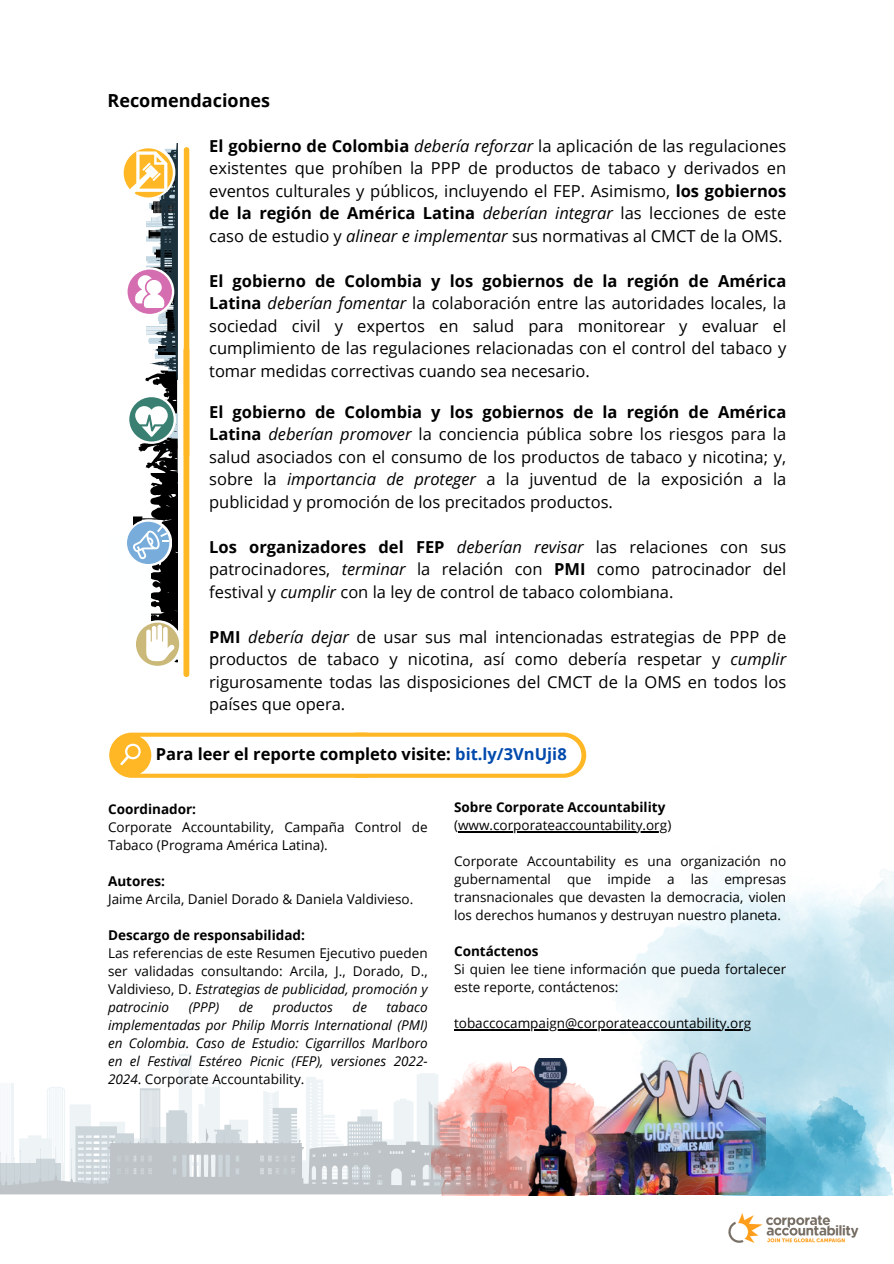
<style>
.page{position:relative;width:894px;height:1264px;background:#fff}
.page>*{position:absolute;margin:0;border:0;box-sizing:border-box;transform-origin:0 0}
.t1{font:700 18px "Open Sans";color:#000}
.t2{font:16.5px/22.5px "Open Sans";color:#000;text-align:justify}
.t3{font:700 16.5px "Open Sans";color:#000}
.t4{font:13.5px/18px "Open Sans";color:#000}
.t5{font:italic 13.5px/18px "Open Sans";color:#000;text-align:justify}
.t6{font:700 13.5px "Open Sans";color:#000}
.s1{font-weight:700}
.s2{font-style:italic}
.s3{color:#004aad}
.s4{font-style:normal}
</style>
<div class="page">
<img style="left:612px;top:832px;width:281px;height:244px">
<img style="left:728px;top:1213px;width:131px;height:30px">
<img style="left:709px;top:1076px;width:184px;height:119px">
<img style="left:612px;top:1031px;width:153px;height:163px">
<svg style="left:11px;top:1054px;width:472px;height:54px"></svg>
<svg style="left:0;top:1108px;width:483px;height:86px"></svg>
<img style="left:612px;top:1088px;width:14px;height:106px">
<img style="left:483px;top:1058px;width:129px;height:137px">
<div style="left:184px;top:147px;width:5px;height:311px;background:#ffb725;border-radius:3px"></div>
<div style="left:183px;top:347px;width:6px;height:330px;background:#ffb725;border-radius:3px"></div>
<div style="left:127px;top:521px;width:42px;height:43px;background:#78addb;border-radius:50%"></div>
<svg style="left:121px;top:145px;width:54px;height:54px"></svg>
<div style="left:124px;top:148px;width:49px;height:49px;background:#ffb725;border-radius:50%"></div>
<svg style="left:134px;top:620px;width:48px;height:48px"></svg>
<div style="left:136px;top:622px;width:43px;height:44px;background:#cbb97a;border-radius:50%"></div>
<svg style="left:129px;top:144px;width:49px;height:518px"></svg>
<div style="left:109px;top:732px;width:278px;height:45px;background:#ffb725;border-radius:23px"></div>
<hr style="left:458px;top:831px;width:209px;height:1px;background:#000">
<hr style="left:454px;top:1029px;width:297px;height:1px;background:#000">
<svg style="left:120px;top:732px;width:466px;height:45px"></svg>
<p class="t1" style="left:107px;top:87px;width:164px">Recomendaciones</p>
<p class="t2" style="left:209px;top:134px;width:578px"><span class="s1">El gobierno de Colombia</span> <span class="s2">debería reforzar</span> la aplicación de las regulaciones existentes que prohíben la PPP de productos de tabaco y derivados en eventos culturales y públicos, incluyendo el FEP. Asimismo, <span class="s1">los gobiernos de la región de América Latina</span> <span class="s2">deberían integrar</span> las lecciones de este caso de estudio y <span class="s2">alinear e implementar</span> sus normativas al CMCT de la OMS.</p>
<p class="t2" style="left:209px;top:269px;width:578px"><span class="s1">El gobierno de Colombia y los gobiernos de la región de América Latina</span> <span class="s2">deberían fomentar</span> la colaboración entre las autoridades locales, la sociedad civil y expertos en salud para monitorear y evaluar el cumplimiento de las regulaciones relacionadas con el control del tabaco y tomar medidas correctivas cuando sea necesario.</p>
<h1 class="t2" style="left:209px;top:400px;width:578px"><span class="s1">El gobierno de Colombia y los gobiernos de la región de América Latina</span> <span class="s2">deberían promover</span> la conciencia pública sobre los riesgos para la salud asociados con el consumo de los productos de tabaco y nicotina; y, sobre la <span class="s2">importancia de proteger</span> a la juventud de la exposición a la publicidad y promoción de los precitados productos.</h1>
<h2 class="t2" style="left:209px;top:535px;width:578px"><span class="s1">Los organizadores del FEP</span> <span class="s2">deberían revisar</span> las relaciones con sus patrocinadores, <span class="s2">terminar</span> la relación con <span class="s1">PMI</span> como patrocinador del festival y <span class="s2">cumplir</span> con la ley de control de tabaco colombiana.</h2>
<h2 class="t2" style="left:209px;top:625px;width:578px"><span class="s1">PMI</span> <span class="s2">debería dejar</span> de usar sus mal intencionadas estrategias de PPP de productos de tabaco y nicotina, así como debería respetar y <span class="s2">cumplir </span>rigurosamente todas las disposiciones del CMCT de la OMS en todos los países que opera.</h2>
<p class="t3" style="left:156px;top:742px;width:412px">Para leer el reporte completo visite: <span class="s3">bit.ly/3VnUji8</span></p>
<p class="t6" style="left:108px;top:799px;width:89px">Coordinador:</p>
<h2 class="t4" style="left:108px;top:817px;width:321px">Corporate Accountability, Campaña Control de<br>Tabaco (Programa América Latina).</h2>
<h2 class="t6" style="left:108px;top:871px;width:59px">Autores:</h2>
<h2 class="t4" style="left:108px;top:889px;width:306px">Jaime Arcila, Daniel Dorado &amp; Daniela Valdivieso.</h2>
<p class="t6" style="left:108px;top:925px;width:198px">Descargo de responsabilidad:</p>
<p class="t4" style="left:108px;top:943px;width:321px;text-align:justify">Las referencias de este Resumen Ejecutivo pueden ser validadas consultando: Arcila, J., Dorado, D., Valdivieso, D. <span class="s2">Estrategias de publicidad, promoción y patrocinio</span></p>
<p class="t5" style="left:108px;top:997px;width:321px;text-indent:278px">tabaco implementadas por Philip Morris International (PMI) en Colombia. Caso de Estudio: Cigarrillos Marlboro en el Festival Estéreo Picnic (FEP), versiones 2022- 2024<span class="s4">. Corporate Accountability.</span></p>
<p class="t5" style="left:189px;top:997px;width:32px">(PPP)</p>
<p class="t5" style="left:239px;top:997px;width:16px">de</p>
<p class="t5" style="left:273px;top:997px;width:62px">productos</p>
<p class="t5" style="left:352px;top:997px;width:16px">de</p>
<p class="t4" style="left:454px;top:797px;width:219px"><span class="s1">Sobre Corporate Accountability </span>(www.corporateaccountability.org)</p>
<p class="t4" style="left:454px;top:851px;width:163px">Corporate Accountability</p>
<p class="t4" style="left:454px;top:851px;width:333px;text-align:justify;text-indent:170px">es una organización no gubernamental que impide a las empresas transnacionales que devasten la democracia, violen los derechos humanos y destruyan nuestro planeta.</p>
<p class="t4" style="left:454px;top:941px;width:333px"><span class="s1">Contáctenos<br></span>Si quien lee tiene información que pueda fortalecer</p>
<p class="t4" style="left:454px;top:977px;width:166px">este reporte, contáctenos:</p>
<p class="t4" style="left:454px;top:1013px;width:298px">tobaccocampaign@corporateaccountability.org</p>
</div>
